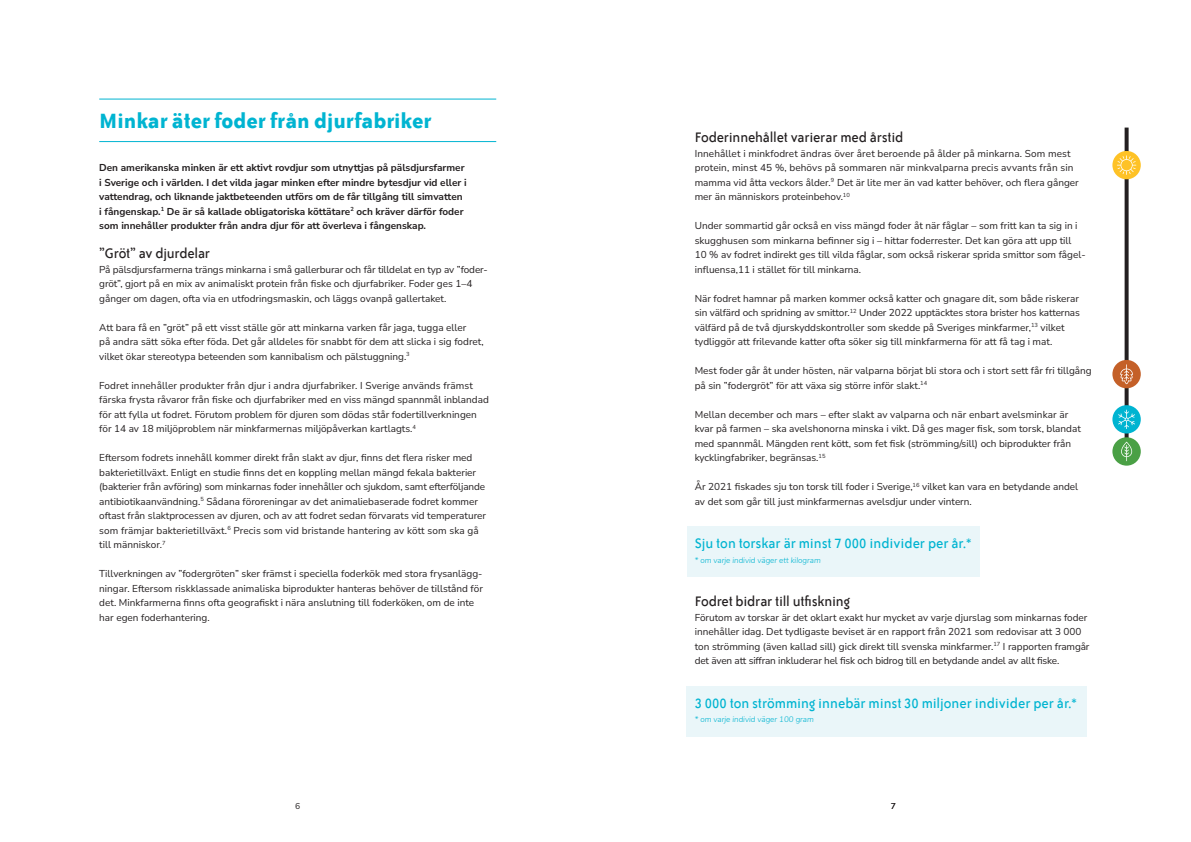
<style>
.page{position:relative;width:1191px;height:842px;background:#fff}
.page>*{position:absolute;margin:0;border:0;box-sizing:border-box;transform-origin:0 0}
.t1{font:700 24px "ITC Bailey Sans Com";color:#00b4d1}
.t2{font:16px "ITC Bailey Sans Com";color:#00b4d1}
.t3{font:16px "ITC Bailey Sans Com";letter-spacing:-.015em;color:#231f20}
.t4{font:10px/14.5px "Nunito Sans";color:#231f20}
.t5{font:700 10px/14.5px "Nunito Sans";color:#231f20}
.t6{font:8.5px "Nunito Sans";color:#231f20}
.t7{font:italic 300 8px "Nunito Sans";color:#00b4d1}
</style>
<div class="page">
<hr style="left:99px;top:141px;width:397px;height:1px;background:#00b4d1">
<hr style="left:99px;top:99px;width:397px;height:1px;background:#00b4d1">
<div style="left:687px;top:686px;width:400px;height:51px;background:#eaf6f9"></div>
<div style="left:687px;top:526px;width:292px;height:51px;background:#eaf6f9"></div>
<svg style="left:1124px;top:128px;width:4px;height:309px"></svg>
<div style="left:1112px;top:151px;width:28px;height:28px;background:#fec226;border-radius:50%"></div>
<svg style="left:1116px;top:155px;width:20px;height:20px"></svg>
<div style="left:1112px;top:360px;width:28px;height:28px;background:#c46028;border-radius:50%"></div>
<svg style="left:1120px;top:364px;width:13px;height:20px"></svg>
<div style="left:1112px;top:405px;width:28px;height:28px;background:#00b4d1;border-radius:50%"></div>
<svg style="left:1118px;top:410px;width:17px;height:19px"></svg>
<div style="left:1112px;top:437px;width:28px;height:29px;background:#4aa045;border-radius:50%"></div>
<svg style="left:1121px;top:442px;width:11px;height:19px"></svg>
<h1 class="t1" style="left:99px;top:106px;width:333px">Minkar äter foder från djurfabriker</h1>
<p class="t5" style="left:99px;top:160px;width:369px">Den amerikanska minken är ett aktivt rovdjur som utnyttjas på pälsdjursfarmer i Sverige och i världen. I det vilda jagar minken efter mindre bytesdjur vid eller i vattendrag, och liknande jaktbeteenden utförs om de får tillgång till simvatten i fångenskap.<sup>1</sup> De är så kallade obligatoriska köttätare<sup>2</sup> och kräver därför foder som innehåller produkter från andra djur för att överleva i fångenskap.</p>
<h2 class="t3" style="left:99px;top:244px;width:112px">”Gröt” av djurdelar</h2>
<p class="t4" style="left:99px;top:261px;width:390px">På pälsdjursfarmerna trängs minkarna i små gallerburar och får tilldelat en typ av ”foder&shy;gröt”, gjort på en mix av animaliskt protein från fiske och djurfabriker. Foder ges 1–4 gånger om dagen, ofta via en utfodringsmaskin, och läggs ovanpå gallertaket.</p>
<p class="t4" style="left:99px;top:319px;width:386px">Att bara få en ”gröt” på ett visst ställe gör att minkarna varken får jaga, tugga eller<br>på andra sätt söka efter föda. Det går alldeles för snabbt för dem att slicka i sig fodret, vilket ökar stereotypa beteenden som kannibalism och pälstuggning.<sup>3</sup></p>
<p class="t4" style="left:99px;top:377px;width:391px">Fodret innehåller produkter från djur i andra djurfabriker. I Sverige används främst färska frysta råvaror från fiske och djurfabriker med en viss mängd spannmål inblandad för att fylla ut fodret. Förutom problem för djuren som dödas står fodertillverkningen för 14 av 18 miljöproblem när minkfarmernas miljöpåverkan kartlagts.<sup>4</sup></p>
<p class="t4" style="left:99px;top:450px;width:388px">Eftersom fodrets innehåll kommer direkt från slakt av djur, finns det flera risker med bakterietillväxt. Enligt en studie finns det en koppling mellan mängd fekala bakterier (bakterier från avföring) som minkarnas foder innehåller och sjukdom, samt efterföljande antibiotikaanvändning.<sup>5</sup> Sådana föroreningar av det animaliebaserade fodret kommer oftast från slaktprocessen av djuren, och av att fodret sedan förvarats vid temperaturer som främjar bakterietillväxt.<sup>6</sup> Precis som vid bristande hantering av kött som ska gå till människor.<sup>7</sup></p>
<p class="t4" style="left:99px;top:566px;width:385px">Tillverkningen av ”fodergröten” sker främst i speciella foderkök med stora frysanlägg&shy;ningar. Eftersom riskklassade animaliska biprodukter hanteras behöver de tillstånd för det. Minkfarmerna finns ofta geografiskt i nära anslutning till foderköken, om de inte har egen foderhantering.</p>
<h2 class="t3" style="left:694px;top:128px;width:210px">Foderinnehållet varierar med årstid</h2>
<p class="t4" style="left:694px;top:145px;width:385px">Innehållet i minkfodret ändras över året beroende på ålder på minkarna. Som mest protein, minst 45 %, behövs på sommaren när minkvalparna precis avvants från sin mamma vid åtta veckors ålder.<sup>9</sup> Det är lite mer än vad katter behöver, och flera gånger mer än människors proteinbehov.<sup>10</sup></p>
<p class="t4" style="left:694px;top:218px;width:392px">Under sommartid går också en viss mängd foder åt när fåglar – som fritt kan ta sig in i skugghusen som minkarna befinner sig i – hittar foderrester. Det kan göra att upp till 10 % av fodret indirekt ges till vilda fåglar, som också riskerar sprida smittor som fågel&shy;influensa,11 i stället för till minkarna.</p>
<p class="t4" style="left:694px;top:290px;width:387px">När fodret hamnar på marken kommer också katter och gnagare dit, som både riskerar sin välfärd och spridning av smittor.<sup>12</sup> Under 2022 upptäcktes stora brister hos katternas välfärd på de två djurskyddskontroller som skedde på Sveriges minkfarmer,<sup>13</sup> vilket tydliggör att frilevande katter ofta söker sig till minkfarmerna för att få tag i mat.</p>
<p class="t4" style="left:694px;top:363px;width:398px">Mest foder går åt under hösten, när valparna börjat bli stora och i stort sett får fri tillgång på sin ”fodergröt” för att växa sig större inför slakt.<sup>14</sup></p>
<p class="t4" style="left:694px;top:406px;width:388px">Mellan december och mars – efter slakt av valparna och när enbart avelsminkar är kvar på farmen – ska avelshonorna minska i vikt. Då ges mager fisk, som torsk, blandat med spannmål. Mängden rent kött, som fet fisk (strömming/sill) och biprodukter från kycklingfabriker, begränsas.<sup>15</sup></p>
<p class="t4" style="left:694px;top:479px;width:385px">År 2021 fiskades sju ton torsk till foder i Sverige,<sup>16</sup> vilket kan vara en betydande andel av det som går till just minkfarmernas avelsdjur under vintern.</p>
<h2 class="t2" style="left:694px;top:534px;width:278px">Sju ton torskar är minst 7 000 individer per år.*</h2>
<p class="t7" style="left:694px;top:554px;width:127px">* om varje individ väger ett kilogram</p>
<h2 class="t3" style="left:694px;top:592px;width:157px">Fodret bidrar till utfiskning</h2>
<p class="t4" style="left:694px;top:609px;width:396px">Förutom av torskar är det oklart exakt hur mycket av varje djurslag som minkarnas foder innehåller idag. Det tydligaste beviset är en rapport från 2021 som redovisar att 3 000 ton strömming (även kallad sill) gick direkt till svenska minkfarmer.<sup>17</sup> I rapporten framgår det även att siffran inkluderar hel fisk och bidrog till en betydande andel av allt fiske.</p>
<h2 class="t2" style="left:694px;top:694px;width:383px">3 000 ton strömming innebär minst 30 miljoner individer per år.*</h2>
<p class="t7" style="left:694px;top:713px;width:121px">* om varje individ väger 100 gram</p>
<p class="t6" style="left:295px;top:800px;width:7px">6</p>
<p class="t6" style="left:890px;top:800px;width:7px">7</p>
</div>
